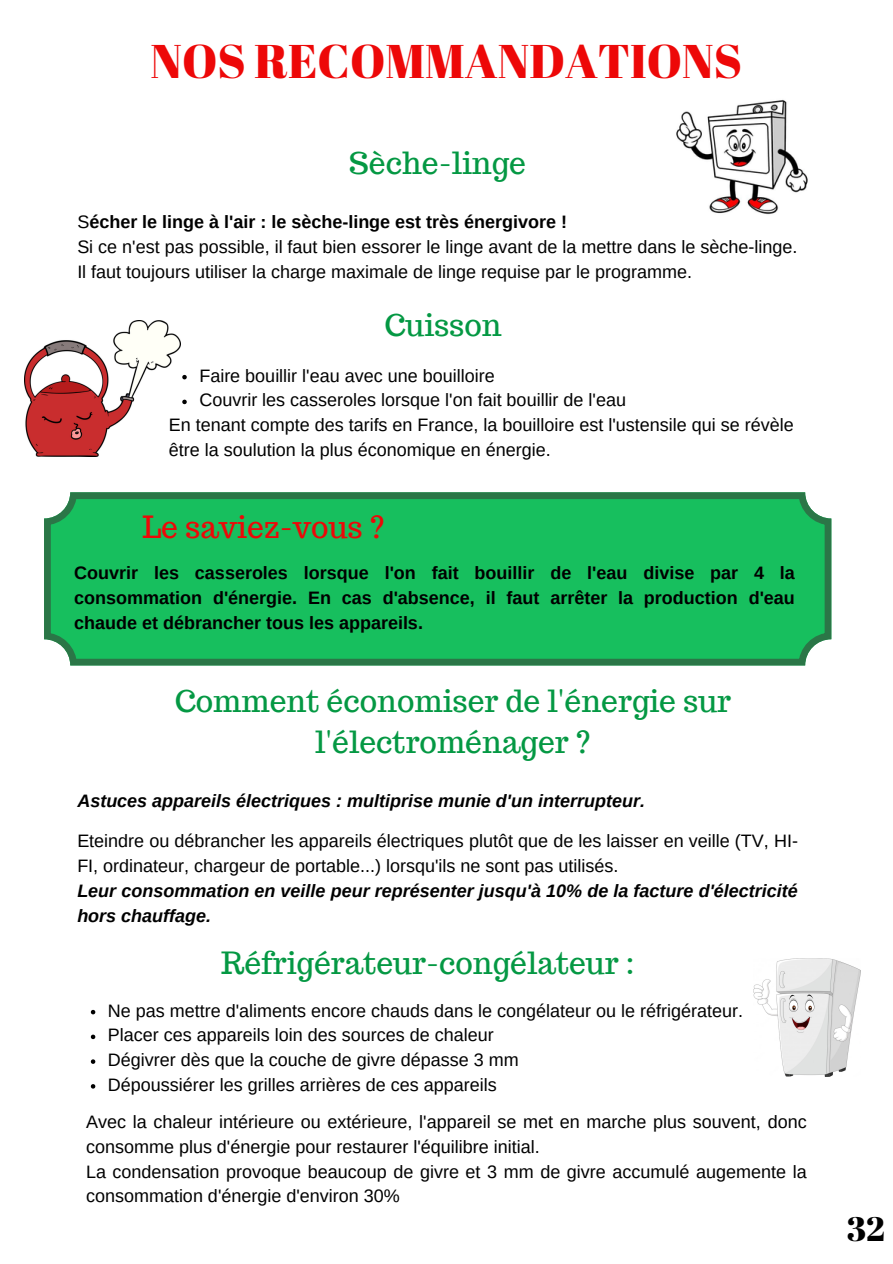
<style>
.page{position:relative;width:893px;height:1264px;background:#fff}
.page>*{position:absolute;margin:0;border:0;box-sizing:border-box;transform-origin:0 0}
.t1{font:47.25px "Abril Fatface";color:#ed0808}
.t2{font:33.9px "Abril Fatface";color:#000}
.t3{font:30px/41.5px "Trocchi";color:#049843;text-align:center}
.t4{font:30px "Trocchi";color:#ed0808}
.t5{font:18px/24.8px "Arimo";color:#000}
.t6{font:700 18px/24.8px "Arimo";color:#000;text-align:justify}
.t7{font:italic 700 18px/24.8px "Arimo";color:#000}
.s1{font-weight:400}
</style>
<div class="page">
<img style="left:753px;top:958px;width:107px;height:118px">
<img style="left:24px;top:320px;width:157px;height:136px">
<img style="left:676px;top:99px;width:132px;height:116px">
<svg style="left:44px;top:492px;width:787px;height:173px;background:#1cb95e"></svg>
<svg style="left:182px;top:375px;width:5px;height:4px"></svg>
<svg style="left:182px;top:399px;width:5px;height:5px"></svg>
<svg style="left:91px;top:1009px;width:4px;height:5px"></svg>
<svg style="left:91px;top:1034px;width:4px;height:5px"></svg>
<svg style="left:91px;top:1059px;width:4px;height:4px"></svg>
<svg style="left:91px;top:1084px;width:4px;height:4px"></svg>
<p class="t1" style="left:150px;top:28px;width:593px">NOS RECOMMANDATIONS</p>
<p class="t3" style="left:349px;top:142px;width:178px">Sèche-linge</p>
<p class="t6" style="left:77px;top:209px;width:491px"><span class="s1">S</span>écher le linge à l'air : le sèche-linge est très énergivore !</p>
<p class="t5" style="left:77px;top:234px;width:721px">Si ce n'est pas possible, il faut bien essorer le linge avant de la mettre dans le sèche-linge.</p>
<p class="t5" style="left:77px;top:259px;width:616px">Il faut toujours utiliser la charge maximale de linge requise par le programme.</p>
<p class="t3" style="left:384px;top:304px;width:119px">Cuisson</p>
<p class="t5" style="left:199px;top:363px;width:297px">Faire bouillir l'eau avec une bouilloire</p>
<p class="t5" style="left:199px;top:388px;width:428px">Couvrir les casseroles lorsque l'on fait bouillir de l'eau</p>
<p class="t5" style="left:169px;top:412px;width:626px">En tenant compte des tarifs en France, la bouilloire est l'ustensile qui se révèle être la soulution la plus économique en énergie.</p>
<p class="t4" style="left:142px;top:507px;width:243px">Le saviez-vous ?</p>
<p class="t6" style="left:74px;top:561px;width:722px">Couvrir les casseroles lorsque l'on fait bouillir de l'eau divise par 4 la consommation d'énergie. En cas d'absence, il faut arrêter la production d'eau chaude et débrancher tous les appareils.</p>
<p class="t3" style="left:175px;top:680px;width:558px">Comment économiser de l'énergie sur l'électroménager ?</p>
<p class="t7" style="left:77px;top:788px;width:569px">Astuces appareils électriques : multiprise munie d'un interrupteur.</p>
<p class="t5" style="left:77px;top:828px;width:722px">Eteindre ou débrancher les appareils électriques plutôt que de les laisser en veille (TV, HI-<br>FI, ordinateur, chargeur de portable...) lorsqu'ils ne sont pas utilisés.</p>
<p class="t7" style="left:77px;top:878px;width:722px">Leur consommation en veille peur représenter jusqu'à 10% de la facture d'électricité hors chauffage.</p>
<p class="t3" style="left:221px;top:942px;width:414px">Réfrigérateur-congélateur :</p>
<p class="t5" style="left:108px;top:998px;width:636px">Ne pas mettre d'aliments encore chauds dans le congélateur ou le réfrigérateur.</p>
<p class="t5" style="left:108px;top:1022px;width:387px">Placer ces appareils loin des sources de chaleur</p>
<p class="t5" style="left:108px;top:1047px;width:412px">Dégivrer dès que la couche de givre dépasse 3 mm</p>
<p class="t5" style="left:108px;top:1072px;width:390px">Dépoussiérer les grilles arrières de ces appareils</p>
<p class="t5" style="left:86px;top:1109px;width:722px">Avec la chaleur intérieure ou extérieure, l'appareil se met en marche plus souvent, donc consomme plus d'énergie pour restaurer l'équilibre initial.</p>
<p class="t5" style="left:86px;top:1158px;width:722px">La condensation provoque beaucoup de givre et 3 mm de givre accumulé augemente la consommation d'énergie d'environ 30%</p>
<p class="t2" style="left:846px;top:1204px;width:40px">32</p>
</div>
